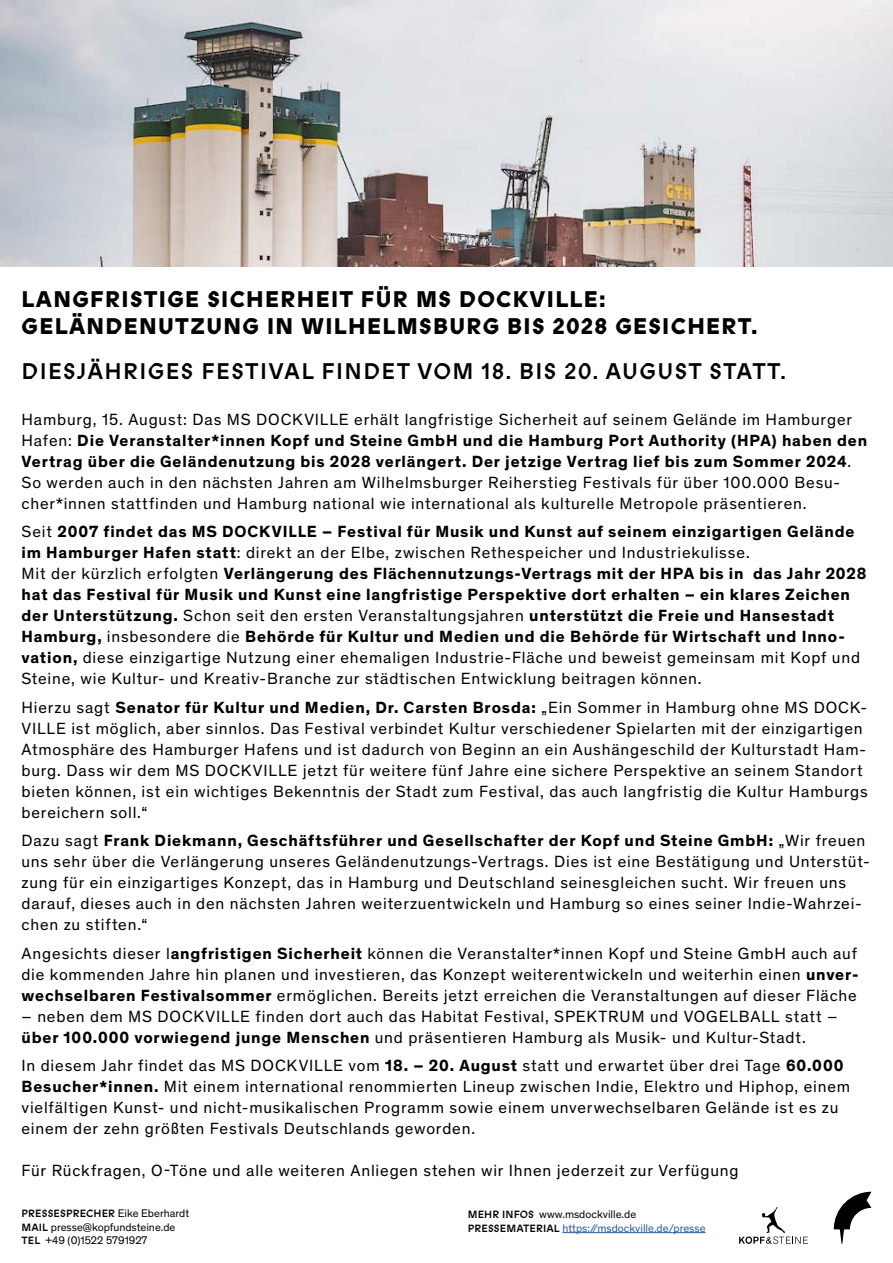
<style>
.page{position:relative;width:893px;height:1263px;background:#fff}
.page>*{position:absolute;margin:0;border:0;box-sizing:border-box;transform-origin:0 0}
.t1{font:800 22.65px/26.7px "Prophet";letter-spacing:.06em;color:#000}
.t2{font:500 22.65px "Prophet";letter-spacing:.06em;color:#000}
.t3{font:16.5px/21px "Theinhardt";letter-spacing:.05em;color:#000}
.t4{font:700 16.5px/21px "Theinhardt";letter-spacing:.05em;color:#000}
.t5{font:11.25px/13.5px "Theinhardt";color:#275b9b}
.t6{font:11.25px/13.5px "Theinhardt";color:#000}
.t7{font:500 10.5px "Prophet";letter-spacing:.01em;color:#000}
.s1{font-weight:700}
.s2{font-weight:400}
.s3{font-family:"Theinhardt";font-weight:400;font-size:11.25px}
.s4{font-family:"Prophet";font-weight:500;font-size:10.5px}
.s5{font-family:"Prophet";font-weight:500;font-size:10.5px;color:#000}
.s6{color:#000}
</style>
<div class="page">
<img style="left:0;top:0;width:893px;height:267px">
<svg style="left:834px;top:1192px;width:37px;height:52px"></svg>
<svg style="left:739px;top:1207px;width:69px;height:37px"></svg>
<hr style="left:562px;top:1232px;width:144px;height:1px;background:#275b9b">
<h1 class="t1" style="left:22px;top:286px;width:737px">LANGFRISTIGE SICHERHEIT FÜR MS DOCKVILLE:<br>GELÄNDENUTZUNG IN WILHELMSBURG BIS 2028 GESICHERT.</h1>
<h1 class="t2" style="left:22px;top:355px;width:766px">DIESJÄHRIGES FESTIVAL FINDET VOM 18. BIS 20. AUGUST STATT.</h1>
<p class="t3" style="left:22px;top:408px;width:847px">Hamburg, 15. August: Das MS DOCKVILLE erhält langfristige Sicherheit auf seinem Gelände im Hamburger Hafen: <span class="s1">Die Veranstalter*innen Kopf und Steine GmbH und die Hamburg Port Authority (HPA) haben den Vertrag über die Geländenutzung bis 2028 verlängert. Der jetzige Vertrag lief bis zum Sommer 2024</span>.<br>So werden auch in den nächsten Jahren am Wilhelmsburger Reiherstieg Festivals für über 100.000 Besu&shy;cher*innen stattfinden und Hamburg national wie international als kulturelle Metropole präsentieren.</p>
<p class="t4" style="left:22px;top:520px;width:846px"><span class="s2">Seit</span> 2007 findet das MS DOCKVILLE – Festival für Musik und Kunst auf seinem einzigartigen Gelände im Hamburger Hafen statt<span class="s2">: direkt an der Elbe, zwischen Rethespeicher und Industriekulisse.<br>Mit der kürzlich erfolgten</span> Verlängerung des Flächennutzungs-Vertrags mit der HPA bis in das Jahr 2028 hat das Festival für Musik und Kunst eine langfristige Perspektive dort erhalten – ein klares Zeichen der Unterstützung. <span class="s2">Schon seit den ersten Veranstaltungsjahren</span> unterstützt die Freie und Hansestadt Hamburg, <span class="s2">insbesondere die</span> Behörde für Kultur und Medien und die Behörde für Wirtschaft und Inno&shy;vation, <span class="s2">diese einzigartige Nutzung einer ehemaligen Industrie-Fläche und beweist gemeinsam mit Kopf und Steine, wie Kultur- und Kreativ-Branche zur städtischen Entwicklung beitragen können.</span></p>
<p class="t3" style="left:22px;top:696px;width:848px">Hierzu sagt <span class="s1">Senator für Kultur und Medien, Dr. Carsten Brosda:</span> „Ein Sommer in Hamburg ohne MS DOCK-VILLE ist möglich, aber sinnlos. Das Festival verbindet Kultur verschiedener Spielarten mit der einzigartigen Atmosphäre des Hamburger Hafens und ist dadurch von Beginn an ein Aushängeschild der Kulturstadt Ham&shy;burg. Dass wir dem MS DOCKVILLE jetzt für weitere fünf Jahre eine sichere Perspektive an seinem Standort bieten können, ist ein wichtiges Bekenntnis der Stadt zum Festival, das auch langfristig die Kultur Hamburgs bereichern soll.“</p>
<p class="t3" style="left:22px;top:829px;width:850px">Dazu sagt <span class="s1">Frank Diekmann, Geschäftsführer und Gesellschafter der Kopf und Steine GmbH:</span> „Wir freuen uns sehr über die Verlängerung unseres Geländenutzungs-Vertrags. Dies ist eine Bestätigung und Unterstüt&shy;zung für ein einzigartiges Konzept, das in Hamburg und Deutschland seinesgleichen sucht. Wir freuen uns darauf, dieses auch in den nächsten Jahren weiterzuentwickeln und Hamburg so eines seiner Indie-Wahrzei&shy;chen zu stiften.“</p>
<p class="t3" style="left:22px;top:942px;width:839px;text-align:justify">Angesichts dieser l<span class="s1">angfristigen Sicherheit</span> können die Veranstalter*innen Kopf und Steine GmbH auch auf die kommenden Jahre hin planen und investieren, das Konzept weiterentwickeln und weiterhin einen <span class="s1">unver&shy;wechselbaren Festivalsommer</span> ermöglichen. Bereits jetzt erreichen die Veranstaltungen auf dieser Fläche</p>
<p class="t3" style="left:22px;top:1005px;width:818px">– neben dem MS DOCKVILLE finden dort auch das Habitat Festival, SPEKTRUM und VOGELBALL statt – <span class="s1">über 100.000 vorwiegend junge Menschen</span> und präsentieren Hamburg als Musik- und Kultur-Stadt.</p>
<p class="t3" style="left:22px;top:1054px;width:830px">In diesem Jahr findet das MS DOCKVILLE vom <span class="s1">18. – 20. August</span> statt und erwartet über drei Tage <span class="s1">60.000<br>Besucher*innen.</span> Mit einem international renommierten Lineup zwischen Indie, Elektro und Hiphop, einem vielfältigen Kunst- und nicht-musikalischen Programm sowie einem unverwechselbaren Gelände ist es zu einem der zehn größten Festivals Deutschlands geworden.</p>
<p class="t3" style="left:22px;top:1159px;width:718px">Für Rückfragen, O-Töne und alle weiteren Anliegen stehen wir Ihnen jederzeit zur Verfügung</p>
<p class="t7" style="left:22px;top:1206px;width:169px">PRESSESPRECHER <span class="s3">Eike Eberhardt</span></p>
<p class="t6" style="left:22px;top:1220px;width:155px"><span class="s4">MAIL</span> presse@kopfundsteine.de<br><span class="s4">TEL</span> +49 (0)1522 5791927</p>
<p class="t5" style="left:468px;top:1207px;width:239px"><span class="s5">MEHR INFOS</span> <span class="s6">www.msdockville.de<br></span><span class="s5">PRESSEMATERIAL</span> https://msdockville.de/presse</p>
</div>
